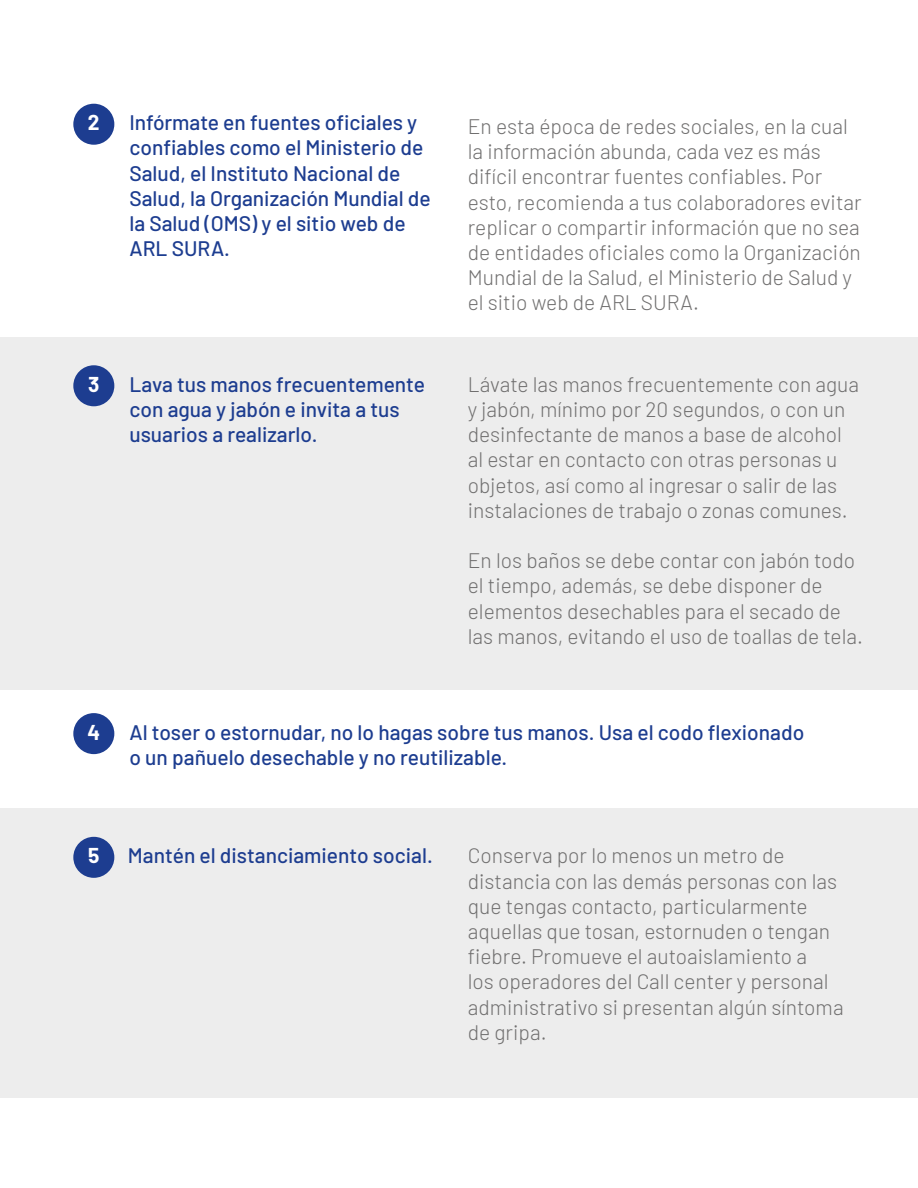
<style>
.page{position:relative;width:918px;height:1188px;background:#fff}
.page>*{position:absolute;margin:0;border:0;box-sizing:border-box;transform-origin:0 0}
.t1{font:300 21px/25.2px "Barlow";color:#706f6f}
.t2{font:500 21px/25.2px "Barlow";color:#1d3d90}
.t3{font:700 21px "Barlow";color:#fff}
</style>
<div class="page">
<div style="left:0;top:337px;width:918px;height:353px;background:#ededed"></div>
<div style="left:0;top:809px;width:918px;height:289px;background:#ededed"></div>
<div style="left:73px;top:104px;width:41px;height:41px;background:#1d3d90;border-radius:50%"></div>
<div style="left:73px;top:365px;width:41px;height:41px;background:#1d3d90;border-radius:50%"></div>
<div style="left:73px;top:837px;width:41px;height:41px;background:#1d3d90;border-radius:50%"></div>
<div style="left:73px;top:713px;width:41px;height:41px;background:#1d3d90;border-radius:50%"></div>
<p class="t3" style="left:88px;top:107px;width:13px">2</p>
<p class="t2" style="left:129px;top:108px;width:303px">Infórmate en fuentes oficiales y confiables como el Ministerio de<br>Salud, el Instituto Nacional de<br>Salud, la Organización Mundial de la Salud (OMS) y el sitio web de<br>ARL SURA.</p>
<p class="t3" style="left:88px;top:369px;width:13px">3</p>
<p class="t2" style="left:129px;top:370px;width:297px">Lava tus manos frecuentemente con agua y jabón e invita a tus usuarios a realizarlo.</p>
<p class="t1" style="left:468px;top:112px;width:395px">En esta época de redes sociales, en la cual la información abunda, cada vez es más difícil encontrar fuentes confiables. Por esto, recomienda a tus colaboradores evitar replicar o compartir información que no sea de entidades oficiales como la Organización Mundial de la Salud, el Ministerio de Salud y el sitio web de ARL SURA.</p>
<p class="t1" style="left:468px;top:370px;width:393px">Lávate las manos frecuentemente con agua y jabón, mínimo por 20 segundos, o con un desinfectante de manos a base de alcohol al estar en contacto con otras personas u objetos, así como al ingresar o salir de las instalaciones de trabajo o zonas comunes.</p>
<p class="t1" style="left:468px;top:546px;width:397px">En los baños se debe contar con jabón todo el tiempo, además, se debe disponer de elementos desechables para el secado de las manos, evitando el uso de toallas de tela.</p>
<p class="t3" style="left:87px;top:717px;width:14px">4</p>
<p class="t2" style="left:129px;top:718px;width:676px">Al toser o estornudar, no lo hagas sobre tus manos. Usa el codo flexionado o un pañuelo desechable y no reutilizable.</p>
<p class="t3" style="left:88px;top:840px;width:13px">5</p>
<p class="t2" style="left:128px;top:841px;width:306px">Mantén el distanciamiento social.</p>
<p class="t1" style="left:468px;top:842px;width:377px">Conserva por lo menos un metro de distancia con las demás personas con las que tengas contacto, particularmente aquellas que tosan, estornuden o tengan fiebre. Promueve el autoaislamiento a<br>los operadores del Call center y personal administrativo si presentan algún síntoma de gripa.</p>
</div>
